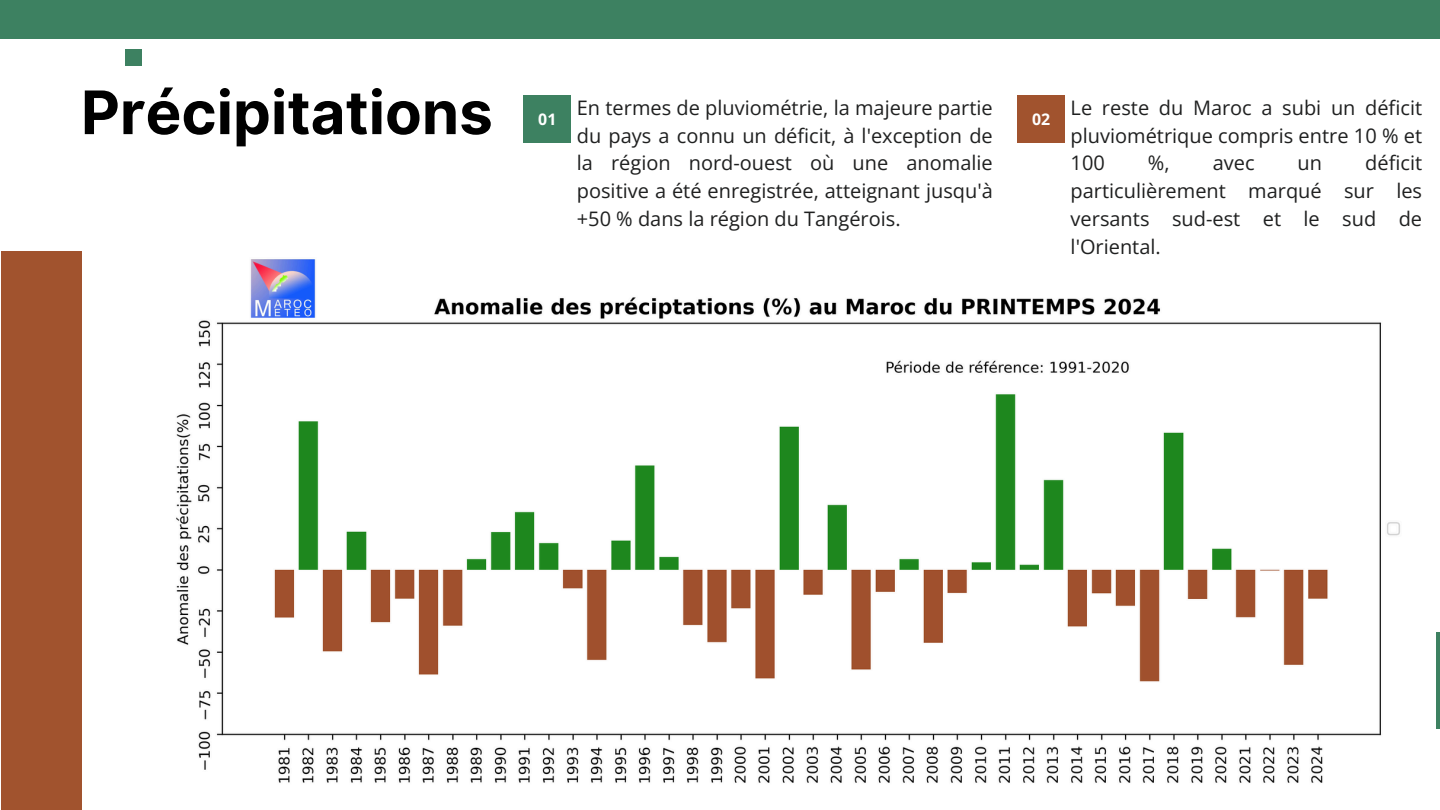
<style>
.page{position:relative;width:1440px;height:810px;background:#fff}
.page>*{position:absolute;margin:0;border:0;box-sizing:border-box;transform-origin:0 0}
.t1{font:700 60px "Inter";color:#000}
.t2{font:20px/27.8px "Open Sans";color:#1f2020;text-align:justify}
.t3{font:700 15.9px "Open Sans";color:#fff}
</style>
<div class="page">
<hr style="left:1436px;top:632px;width:4px;height:97px;background:#3d8161">
<div style="left:1px;top:252px;width:81px;height:558px;background:#a1532e"></div>
<div style="left:125px;top:49px;width:17px;height:17px;background:#3d8161"></div>
<div style="left:524px;top:96px;width:47px;height:47px;background:#3d8161"></div>
<div style="left:0;top:0;width:1440px;height:39px;background:#3d8161"></div>
<img style="left:176px;top:259px;width:1224px;height:524px">
<div style="left:1018px;top:96px;width:47px;height:47px;background:#a1532e"></div>
<h1 class="t1" style="left:81px;top:76px;width:413px">Précipitations</h1>
<p class="t3" style="left:538px;top:108px;width:20px">01</p>
<p class="t2" style="left:577px;top:93px;width:418px">En termes de pluviométrie, la majeure partie du pays a connu un déficit, à l'exception de la région nord-ouest où une anomalie positive a été enregistrée, atteignant jusqu'à +50 % dans la région du Tangérois.</p>
<p class="t3" style="left:1032px;top:108px;width:20px">02</p>
<p class="t2" style="left:1071px;top:93px;width:353px">Le reste du Maroc a subi un déficit pluviométrique compris entre 10 % et 100</p>
<p class="t2" style="left:1071px;top:149px;width:353px;text-indent:295px">déficit particulièrement marqué sur les versants sud-est et le sud de l'Oriental.</p>
<p class="t2" style="left:1148px;top:149px;width:23px">%,</p>
<p class="t2" style="left:1213px;top:149px;width:43px">avec</p>
<p class="t2" style="left:1298px;top:149px;width:26px">un</p>
</div>
